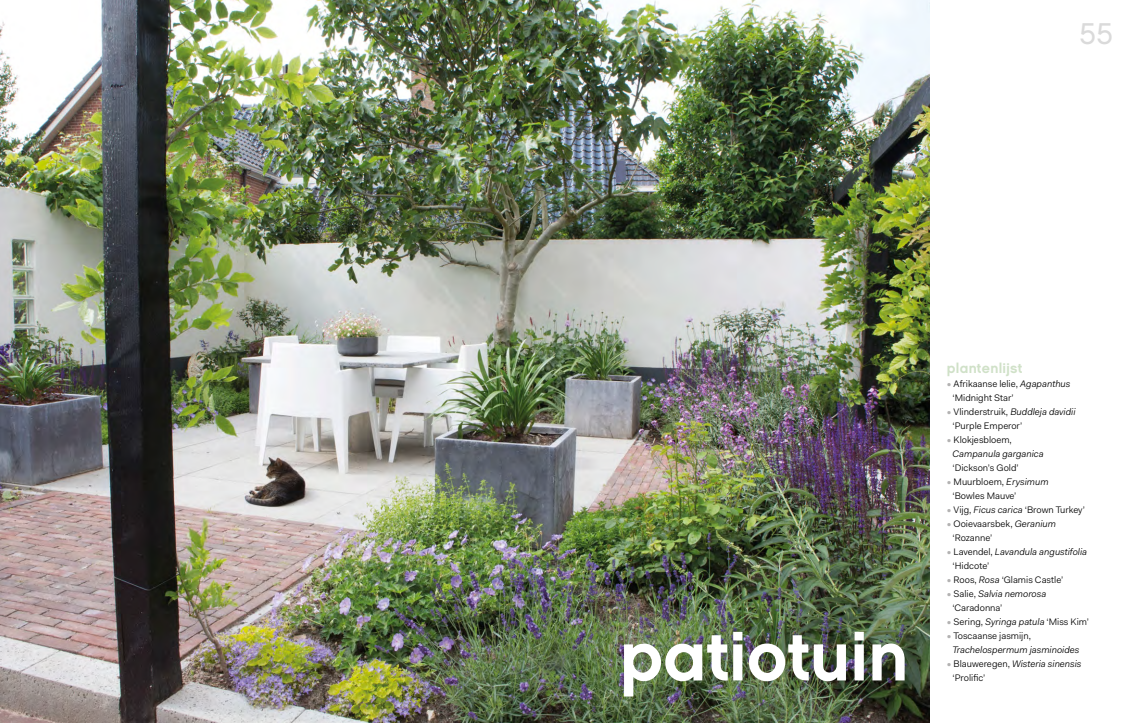
<style>
.page{position:relative;width:1134px;height:723px;background:#fff}
.page>*{position:absolute;margin:0;border:0;box-sizing:border-box;transform-origin:0 0}
.t1{font:70px "Chalet New York Nineteen Sixty";color:#fff}
.t2{font:30px "Chalet London Nineteen Sixty";color:#dadada}
.t3{font:14px "Chalet New York Nineteen Sixty";letter-spacing:.02em;color:#d0e1c8}
.t4{font:9.5px/14px "Fakt Pro Blond";color:#000}
.t5{font:italic 9.5px/14px "Fakt Pro Blond";color:#000}
.s1{font-family:"Chalet New York Nineteen Eighty"}
.s2{color:#b3b2b2}
.s3{font-style:italic}
.s4{font-style:normal;color:#b3b2b2}
.s5{font-style:normal}
</style>
<div class="page">
<img style="left:0;top:0;width:930px;height:723px">
<h2 class="t2" style="left:1079px;top:15px;width:35px">55</h2>
<h1 class="t1" style="left:620px;top:612px;width:290px">p<span class="s1">a</span>tiotuin</h1>
<h3 class="t3" style="left:947px;top:359px;width:77px">pl<span class="s1">a</span>ntenlijst</h3>
<p class="t4" style="left:952px;top:376px;width:119px;text-indent:-6px"><span class="s2">•</span> Afrikaanse lelie, <span class="s3">Agapanthus </span>‘Midnight Star’</p>
<p class="t4" style="left:952px;top:404px;width:125px;text-indent:-6px"><span class="s2">•</span> Vlinderstruik, <span class="s3">Buddleja davidii </span>‘Purple Emperor’</p>
<p class="t5" style="left:952px;top:432px;width:93px;text-indent:-6px"><span class="s4">•</span> <span class="s5">Klokjesbloem,<br></span>Campanula garganica</p>
<p class="t4" style="left:952px;top:460px;width:68px">‘Dickson’s Gold’</p>
<p class="t4" style="left:952px;top:474px;width:98px;text-indent:-6px"><span class="s2">•</span> Muurbloem, <span class="s3">Erysimum </span>‘Bowles Mauve’</p>
<p class="t4" style="left:947px;top:502px;width:140px"><span class="s2">•</span> Vijg, <span class="s3">Ficus carica</span> ‘Brown Turkey’</p>
<p class="t4" style="left:952px;top:516px;width:105px;text-indent:-6px"><span class="s2">•</span> Ooievaarsbek, <span class="s3">Geranium </span>‘Rozanne’</p>
<p class="t5" style="left:952px;top:544px;width:136px;text-indent:-6px"><span class="s4">•</span> <span class="s5">Lavendel,</span> Lavandula angustifolia <span class="s5">‘Hidcote’</span></p>
<p class="t4" style="left:947px;top:572px;width:118px"><span class="s2">•</span> Roos, <span class="s3">Rosa</span> ‘Glamis Castle’</p>
<p class="t4" style="left:952px;top:586px;width:95px;text-indent:-6px"><span class="s2">•</span> Salie, <span class="s3">Salvia nemorosa </span>‘Caradonna’</p>
<p class="t4" style="left:947px;top:614px;width:143px"><span class="s2">•</span> Sering, <span class="s3">Syringa patula</span> ‘Miss Kim’</p>
<p class="t5" style="left:952px;top:628px;width:128px;text-indent:-6px"><span class="s4">•</span> <span class="s5">Toscaanse jasmijn,<br></span>Trachelospermum jasminoides</p>
<p class="t5" style="left:947px;top:656px;width:136px"><span class="s4">•</span> <span class="s5">Blauweregen,</span> Wisteria sinensis</p>
<p class="t4" style="left:952px;top:670px;width:34px">‘Prolific’</p>
</div>
